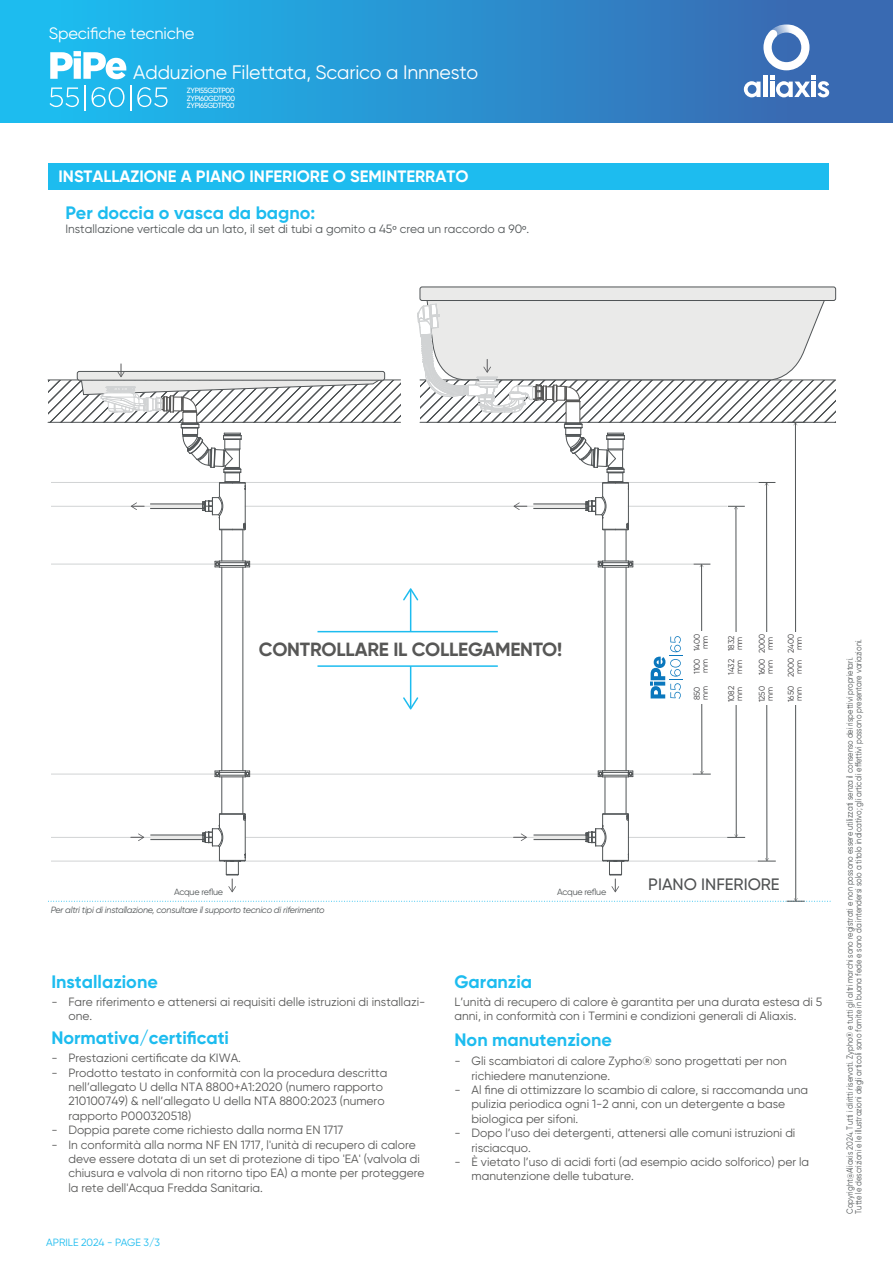
<style>
.page{position:relative;width:893px;height:1263px;background:#fff}
.page>*{position:absolute;margin:0;border:0;box-sizing:border-box;transform-origin:0 0}
.t1{font:19.5px "Gilroy";letter-spacing:-.01em;color:#fff}
.t2{font:700 19.05px "Gilroy";letter-spacing:-.01em;color:#575756}
.t3{font:700 18px "Gilroy";color:#1dbcef}
.t4{font:700 16.5px "Gilroy";color:#fff}
.t5{font:16.5px "Gilroy";letter-spacing:-.01em;color:#fff}
.t6{font:500 16.5px "Gilroy";color:#505253}
.t7{font:12px/14.4px "Gilroy";color:#575756}
.t8{font:12px "Gilroy";color:#515557}
.t9{font:10.5px "Gilroy";color:#1dbcef}
.t10{font:italic 9px "Gilroy";letter-spacing:-.025em;color:#515557}
.t11{font:9px "Gilroy";letter-spacing:-.03em;color:#515557}
.t12{font:8.85px/8.9px "Gilroy";color:#515557;scale:.85 1}
.t13{font:8.25px/7.9px "Gilroy";letter-spacing:-.035em;color:#414042}
.t14{font:500 7.5px/7.5px "Gilroy";letter-spacing:-.05em;color:#fff;text-align:justify}
.s1{font-family:"Myriad Pro"}
</style>
<div class="page">
<hr style="left:51px;top:861px;width:708px;height:1px;background:#d1d3d4">
<hr style="left:51px;top:506px;width:152px;height:1px;background:#d1d3d4">
<hr style="left:245px;top:506px;width:340px;height:1px;background:#d1d3d4">
<hr style="left:51px;top:482px;width:708px;height:1px;background:#d1d3d4">
<hr style="left:51px;top:837px;width:152px;height:1px;background:#d1d3d4">
<hr style="left:245px;top:837px;width:340px;height:1px;background:#d1d3d4">
<hr style="left:628px;top:837px;width:99px;height:1px;background:#d1d3d4">
<hr style="left:736px;top:507px;width:1px;height:330px;background:#515557">
<svg style="left:727px;top:834px;width:18px;height:4px"></svg>
<hr style="left:734px;top:632px;width:3px;height:73px;background:#fff">
<hr style="left:766px;top:483px;width:1px;height:378px;background:#515557">
<svg style="left:758px;top:858px;width:18px;height:4px"></svg>
<hr style="left:765px;top:632px;width:3px;height:73px;background:#fff">
<hr style="left:795px;top:423px;width:1px;height:478px;background:#515557">
<svg style="left:48px;top:898px;width:783px;height:4px"></svg>
<hr style="left:794px;top:632px;width:3px;height:73px;background:#fff">
<hr style="left:51px;top:564px;width:164px;height:1px;background:#d1d3d4">
<hr style="left:633px;top:564px;width:61px;height:1px;background:#d1d3d4">
<hr style="left:250px;top:564px;width:348px;height:1px;background:#d1d3d4">
<hr style="left:51px;top:774px;width:164px;height:1px;background:#d1d3d4">
<hr style="left:633px;top:774px;width:61px;height:1px;background:#d1d3d4">
<hr style="left:250px;top:774px;width:348px;height:1px;background:#d1d3d4">
<hr style="left:701px;top:565px;width:1px;height:209px;background:#515557">
<svg style="left:694px;top:564px;width:16px;height:3px"></svg>
<svg style="left:693px;top:771px;width:18px;height:4px"></svg>
<hr style="left:700px;top:631px;width:3px;height:73px;background:#fff">
<svg style="left:650px;top:636px;width:32px;height:63px"></svg>
<svg style="left:48px;top:381px;width:352px;height:41px"></svg>
<div style="left:0;top:0;width:893px;height:122px;background:linear-gradient(to right,#1ac1f3,#3b62ad)"></div>
<div style="left:48px;top:163px;width:781px;height:27px;background:#1dbcef"></div>
<hr style="left:763px;top:76px;width:4px;height:21px;background:#fff">
<svg style="left:744px;top:81px;width:16px;height:16px"></svg>
<svg style="left:763px;top:24px;width:46px;height:46px"></svg>
<svg style="left:770px;top:76px;width:59px;height:21px"></svg>
<hr style="left:48px;top:422px;width:352px;height:1px;background:#515557">
<hr style="left:48px;top:380px;width:352px;height:1px;background:#515557">
<hr style="left:420px;top:422px;width:416px;height:1px;background:#515557">
<hr style="left:420px;top:380px;width:416px;height:1px;background:#515557">
<div style="left:77px;top:371px;width:308px;height:9px;border:1px solid #515557;border-radius:2px"></div>
<div style="left:420px;top:287px;width:416px;height:13px;background:#eaeae9;border-radius:2px"></div>
<div style="left:420px;top:287px;width:416px;height:14px;border:1px solid #515557;border-radius:2px"></div>
<hr style="left:243px;top:530px;width:1px;height:31px;background:#515557">
<hr style="left:243px;top:567px;width:1px;height:204px;background:#515557">
<hr style="left:243px;top:777px;width:1px;height:37px;background:#515557">
<hr style="left:222px;top:777px;width:1px;height:37px;background:#515557">
<hr style="left:222px;top:567px;width:1px;height:204px;background:#515557">
<hr style="left:222px;top:530px;width:1px;height:31px;background:#515557">
<svg style="left:215px;top:770px;width:35px;height:8px"></svg>
<svg style="left:215px;top:561px;width:35px;height:7px"></svg>
<svg style="left:202px;top:813px;width:44px;height:79px"></svg>
<svg style="left:150px;top:835px;width:53px;height:5px"></svg>
<hr style="left:626px;top:530px;width:1px;height:31px;background:#515557">
<hr style="left:626px;top:567px;width:1px;height:204px;background:#515557">
<hr style="left:626px;top:777px;width:1px;height:37px;background:#515557">
<hr style="left:605px;top:777px;width:1px;height:37px;background:#515557">
<hr style="left:605px;top:567px;width:1px;height:204px;background:#515557">
<hr style="left:605px;top:530px;width:1px;height:31px;background:#515557">
<svg style="left:598px;top:770px;width:36px;height:8px"></svg>
<svg style="left:598px;top:561px;width:36px;height:7px"></svg>
<svg style="left:586px;top:813px;width:43px;height:79px"></svg>
<svg style="left:533px;top:835px;width:53px;height:5px"></svg>
<hr style="left:317px;top:631px;width:181px;height:1px;background:#1dbcef">
<hr style="left:317px;top:665px;width:181px;height:2px;background:#1dbcef">
<hr style="left:410px;top:590px;width:1px;height:42px;background:#1dbcef">
<svg style="left:403px;top:588px;width:15px;height:12px"></svg>
<hr style="left:410px;top:666px;width:1px;height:42px;background:#1dbcef">
<svg style="left:403px;top:697px;width:15px;height:12px"></svg>
<svg style="left:50px;top:51px;width:76px;height:28px"></svg>
<svg style="left:49px;top:87px;width:30px;height:20px"></svg>
<svg style="left:85px;top:85px;width:1px;height:25px"></svg>
<svg style="left:92px;top:87px;width:33px;height:20px"></svg>
<hr style="left:130px;top:85px;width:2px;height:25px;background:#fff">
<svg style="left:137px;top:87px;width:31px;height:20px"></svg>
<svg style="left:131px;top:833px;width:13px;height:8px"></svg>
<svg style="left:514px;top:833px;width:13px;height:8px"></svg>
<svg style="left:81px;top:364px;width:298px;height:166px"></svg>
<svg style="left:417px;top:291px;width:411px;height:239px"></svg>
<h3 class="t5" style="left:49px;top:23px;width:147px">Specifiche tecniche</h3>
<h1 class="t1" style="left:133px;top:60px;width:346px">Adduzione Filettata, Scarico a Innnesto</h1>
<p class="t14" style="left:187px;top:87px;width:50px">ZYPI55GDTP00<br>ZYPI60GDTP00<br>ZYPI65GDTP00</p>
<h3 class="t4" style="left:58px;top:166px;width:411px">INSTALLAZIONE A PIANO INFERIORE O SEMINTERRATO</h3>
<h3 class="t3" style="left:65px;top:201px;width:252px">Per doccia o vasca da bagno:</h3>
<p class="t8" style="left:65px;top:222px;width:465px">Installazione verticale da un lato, il set di tubi a gomito a 45<span class="s1">º</span> crea un raccordo a 90<span class="s1">º</span>.</p>
<p class="t13" style="left:758px;top:653px;width:21px;text-align:center;rotate:-90deg">2000 mm</p>
<p class="t13" style="left:693px;top:651px;width:19px;rotate:-90deg">1400 mm</p>
<p class="t13" style="left:787px;top:653px;width:20px;text-align:center;rotate:-90deg">2400 mm</p>
<p class="t13" style="left:727px;top:651px;width:17px;rotate:-90deg">1832 mm</p>
<h2 class="t2" style="left:259px;top:637px;width:305px">CONTROLLARE IL COLLEGAMENTO!</h2>
<p class="t12" style="left:845px;top:1214px;width:678px;rotate:-90deg">Copyright@Aliaxis 2024. Tutti i diritti riservati. Zypho® e tutti gli altri marchi sono registrati e non possono essere utilizzati senza il consenso dei rispettivi proprietari.<br>Tutte le descrizioni e le illustrazioni degli articoli sono fornite in buona fede e sono da intendersi solo a titolo indicativo; gli articoli e ettivi possono presentare variazioni.</p>
<p class="t13" style="left:787px;top:677px;width:21px;text-align:center;rotate:-90deg">2000 mm</p>
<p class="t13" style="left:693px;top:674px;width:17px;rotate:-90deg">1100 mm</p>
<p class="t13" style="left:758px;top:675px;width:19px;rotate:-90deg">1600 mm</p>
<p class="t13" style="left:727px;top:675px;width:17px;rotate:-90deg">1432 mm</p>
<p class="t13" style="left:727px;top:702px;width:18px;rotate:-90deg">1082 mm</p>
<p class="t13" style="left:787px;top:702px;width:18px;rotate:-90deg">1650 mm</p>
<p class="t13" style="left:758px;top:702px;width:18px;rotate:-90deg">1250 mm</p>
<p class="t13" style="left:693px;top:700px;width:15px;rotate:-90deg">850 mm</p>
<h3 class="t6" style="left:648px;top:874px;width:133px">PIANO INFERIORE</h3>
<p class="t11" style="left:174px;top:886px;width:51px">Acque reflue</p>
<p class="t11" style="left:557px;top:886px;width:51px">Acque reflue</p>
<p class="t10" style="left:51px;top:904px;width:275px">Per altri tipi di installazione, consultare il supporto tecnico di riferimento</p>
<h3 class="t3" style="left:51px;top:970px;width:108px">Installazione</h3>
<p class="t7" style="left:68px;top:994px;width:358px;text-indent:-17px">- Fare riferimento e attenersi ai requisiti delle istruzioni di installazi&shy;one.</p>
<h3 class="t3" style="left:51px;top:1026px;width:179px">Normativa/certificati</h3>
<p class="t7" style="left:51px;top:1051px;width:191px">- Prestazioni certificate da KIWA.</p>
<p class="t7" style="left:68px;top:1065px;width:320px;text-indent:-17px">- Prodotto testato in conformità con la procedura descritta nell’allegato U della NTA 8800+A1:2020 (numero rapporto 210100749) &amp; nell’allegato U della NTA 8800:2023 (numero rapporto P000320518)</p>
<p class="t7" style="left:51px;top:1123px;width:293px">- Doppia parete come richiesto dalla norma EN 1717</p>
<p class="t7" style="left:68px;top:1137px;width:358px;text-indent:-17px">- In conformità alla norma NF EN 1717, l'unità di recupero di calore deve essere dotata di un set di protezione di tipo 'EA' (valvola di chiusura e valvola di non ritorno tipo EA) a monte per proteggere la rete dell'Acqua Fredda Sanitaria.</p>
<h3 class="t3" style="left:454px;top:970px;width:79px">Garanzia</h3>
<p class="t7" style="left:454px;top:994px;width:369px">L’unità di recupero di calore è garantita per una durata estesa di 5 anni, in conformità con i Termini e condizioni generali di Aliaxis.</p>
<h3 class="t3" style="left:454px;top:1028px;width:159px">Non manutenzione</h3>
<p class="t7" style="left:471px;top:1054px;width:317px;text-indent:-17px">- Gli scambiatori di calore Zypho® sono progettati per non richiedere manutenzione.</p>
<p class="t7" style="left:471px;top:1082px;width:338px;text-indent:-17px">- Al fine di ottimizzare lo scambio di calore, si raccomanda una pulizia periodica ogni 1-2 anni, con un detergente a base biologica per sifoni.</p>
<p class="t7" style="left:471px;top:1126px;width:325px;text-indent:-17px">- Dopo l’uso dei detergenti, attenersi alle comuni istruzioni di risciacquo.</p>
<p class="t7" style="left:471px;top:1154px;width:339px;text-indent:-17px">- È vietato l’uso di acidi forti (ad esempio acido solforico) per la manutenzione delle tubature.</p>
<p class="t9" style="left:46px;top:1236px;width:115px">APRILE 2024 - PAGE 3/3</p>
</div>
